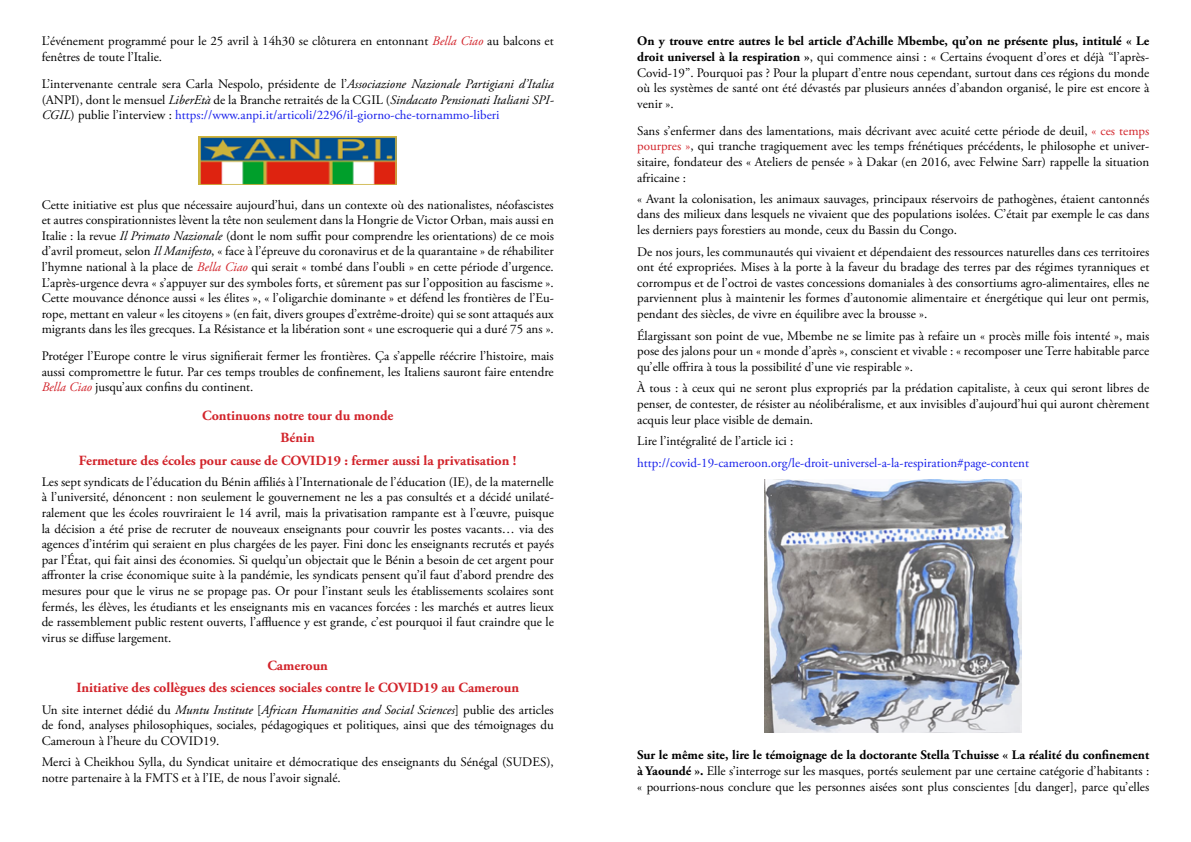
<style>
.page{position:relative;width:1191px;height:842px;background:#fff}
.page>*{position:absolute;margin:0;border:0;box-sizing:border-box;transform-origin:0 0}
.t1{font:700 14px/22.5px "Adobe Garamond Pro";color:#d2232a;text-align:center}
.t2{font:13px/15.6px "Adobe Garamond Pro";color:#000;text-align:justify}
.t3{font:13px "Adobe Garamond Pro";color:#171fea}
.s1{font-style:italic;color:#d2232a}
.s2{font-style:italic}
.s3{color:#171fea}
.s4{font-weight:700}
.s5{color:#d2232a}
</style>
<div class="page">
<img style="left:198px;top:137px;width:199px;height:47px">
<img style="left:765px;top:479px;width:256px;height:253px">
<p class="t2" style="left:42px;top:34px;width:513px">L’événement programmé pour le 25 avril à 14h30 se clôturera en entonnant <span class="s1">Bella Ciao</span> au balcons et fenêtres de toute l’Italie.</p>
<p class="t2" style="left:42px;top:77px;width:513px">L’intervenante centrale sera Carla Nespolo, présidente de l’<span class="s2">Associazione Nazionale Partigiani d’Italia </span>(ANPI), dont le mensuel <span class="s2">LiberEtà</span> de la Branche retraités de la CGIL (<span class="s2">Sindacato Pensionati Italiani SPI-CGIL</span>) publie l’interview : <span class="s3">https://www.anpi.it/articoli/2296/il-giorno-che-tornammo-liberi</span></p>
<p class="t2" style="left:42px;top:197px;width:514px">Cette initiative est plus que nécessaire aujourd’hui, dans un contexte où des nationalistes, néofascistes et autres conspirationnistes lèvent la tête non seulement dans la Hongrie de Victor Orban, mais aussi en Italie : la revue <span class="s2">Il Primato Nazionale</span> (dont le nom suffit pour comprendre les orientations) de ce mois d’avril promeut, selon <span class="s2">Il Manifesto</span>, « face à l’épreuve du coronavirus et de la quarantaine » de réhabiliter l’hymne national à la place de <span class="s1">Bella Ciao</span> qui serait « tombé dans l’oubli » en cette période d’urgence.<br>L’après-urgence devra « s’appuyer sur des symboles forts, et sûrement pas sur l’opposition au fascisme ».<br>Cette mouvance dénonce aussi « les élites », « l’oligarchie dominante » et défend les frontières de l’Eu&shy;rope, mettant en valeur « les citoyens » (en fait, divers groupes d’extrême-droite) qui se sont attaqués aux migrants dans les îles grecques. La Résistance et la libération sont « une escroquerie qui a duré 75 ans ».</p>
<p class="t2" style="left:42px;top:349px;width:513px">Protéger l’Europe contre le virus signifierait fermer les frontières. Ça s’appelle réécrire l’histoire, mais aussi compromettre le futur. Par ces temps troubles de confinement, les Italiens sauront faire entendre <span class="s1">Bella Ciao</span> jusqu’aux confins du continent.</p>
<p class="t1" style="left:79px;top:404px;width:439px">Continuons notre tour du monde<br>Bénin<br>Fermeture des écoles pour cause de COVID19 : fermer aussi la privatisation !</p>
<p class="t2" style="left:42px;top:474px;width:514px">Les sept syndicats de l’éducation du Bénin affiliés à l’Internationale de l’éducation (IE), de la maternelle à l’université, dénoncent : non seulement le gouvernement ne les a pas consultés et a décidé unilaté&shy;ralement que les écoles rouvriraient le 14 avril, mais la privatisation rampante est à l’œuvre, puisque la décision a été prise de recruter de nouveaux enseignants pour couvrir les postes vacants… via des agences d’intérim qui seraient en plus chargées de les payer. Fini donc les enseignants recrutés et payés par l’État, qui fait ainsi des économies. Si quelqu’un objectait que le Bénin a besoin de cet argent pour affronter la crise économique suite à la pandémie, les syndicats pensent qu’il faut d’abord prendre des mesures pour que le virus ne se propage pas. Or pour l’instant seuls les établissements scolaires sont fermés, les élèves, les étudiants et les enseignants mis en vacances forcées : les marchés et autres lieux de rassemblement public restent ouverts, l’affluence y est grande, c’est pourquoi il faut craindre que le virus se diffuse largement.</p>
<p class="t1" style="left:76px;top:654px;width:444px">Cameroun<br>Initiative des collègues des sciences sociales contre le COVID19 au Cameroun</p>
<p class="t2" style="left:42px;top:702px;width:513px">Un site internet dédié du <span class="s2">Muntu Institute</span> [<span class="s2">African Humanities and Social Sciences</span>] publie des articles de fond, analyses philosophiques, sociales, pédagogiques et politiques, ainsi que des témoignages du Cameroun à l’heure du COVID19.</p>
<p class="t2" style="left:42px;top:755px;width:513px">Merci à Cheikhou Sylla, du Syndicat unitaire et démocratique des enseignants du Sénégal (SUDES), notre partenaire à la FMTS et à l’IE, de nous l’avoir signalé.</p>
<p class="t2" style="left:637px;top:34px;width:514px"><span class="s4">On y trouve entre autres le bel article d’Achille Mbembe, qu’on ne présente plus, intitulé « Le droit universel à la respiration »</span>, qui commence ainsi : « Certains évoquent d’ores et déjà “l’après-Covid-19”. Pourquoi pas ? Pour la plupart d’entre nous cependant, surtout dans ces régions du monde où les systèmes de santé ont été dévastés par plusieurs années d’abandon organisé, le pire est encore à venir ».</p>
<p class="t2" style="left:637px;top:123px;width:513px">Sans s’enfermer dans des lamentations, mais décrivant avec acuité cette période de deuil, <span class="s5">« ces temps pourpres »</span>, qui tranche tragiquement avec les temps frénétiques précédents, le philosophe et univer&shy;sitaire, fondateur des « Ateliers de pensée » à Dakar (en 2016, avec Felwine Sarr) rappelle la situation africaine :</p>
<p class="t2" style="left:637px;top:191px;width:513px">« Avant la colonisation, les animaux sauvages, principaux réservoirs de pathogènes, étaient cantonnés dans des milieux dans lesquels ne vivaient que des populations isolées. C’était par exemple le cas dans les derniers pays forestiers au monde, ceux du Bassin du Congo.</p>
<p class="t2" style="left:637px;top:244px;width:514px">De nos jours, les communautés qui vivaient et dépendaient des ressources naturelles dans ces territoires ont été expropriées. Mises à la porte à la faveur du bradage des terres par des régimes tyranniques et corrompus et de l’octroi de vastes concessions domaniales à des consortiums agro-alimentaires, elles ne parviennent plus à maintenir les formes d’autonomie alimentaire et énergétique qui leur ont permis, pendant des siècles, de vivre en équilibre avec la brousse ».</p>
<p class="t2" style="left:637px;top:328px;width:513px">Élargissant son point de vue, Mbembe ne se limite pas à refaire un « procès mille fois intenté », mais pose des jalons pour un « monde d’après », conscient et vivable : « recomposer une Terre habitable parce qu’elle offrira à tous la possibilité d’une vie respirable ».</p>
<p class="t2" style="left:637px;top:381px;width:514px">À tous : à ceux qui ne seront plus expropriés par la prédation capitaliste, à ceux qui seront libres de penser, de contester, de résister au néolibéralisme, et aux invisibles d’aujourd’hui qui auront chèrement acquis leur place visible de demain.</p>
<p class="t2" style="left:637px;top:434px;width:158px">Lire l’intégralité de l’article ici :</p>
<p class="t3" style="left:637px;top:455px;width:393px">http://covid-19-cameroon.org/le-droit-universel-a-la-respiration#page-content</p>
<p class="t2" style="left:637px;top:748px;width:513px"><span class="s4">Sur le même site, lire le témoignage de la doctorante Stella Tchuisse « La réalité du confinement à Yaoundé ».</span> Elle s’interroge sur les masques, portés seulement par une certaine catégorie d’habitants : « pourrions-nous conclure que les personnes aisées sont plus conscientes [du danger], parce qu’elles</p>
</div>
